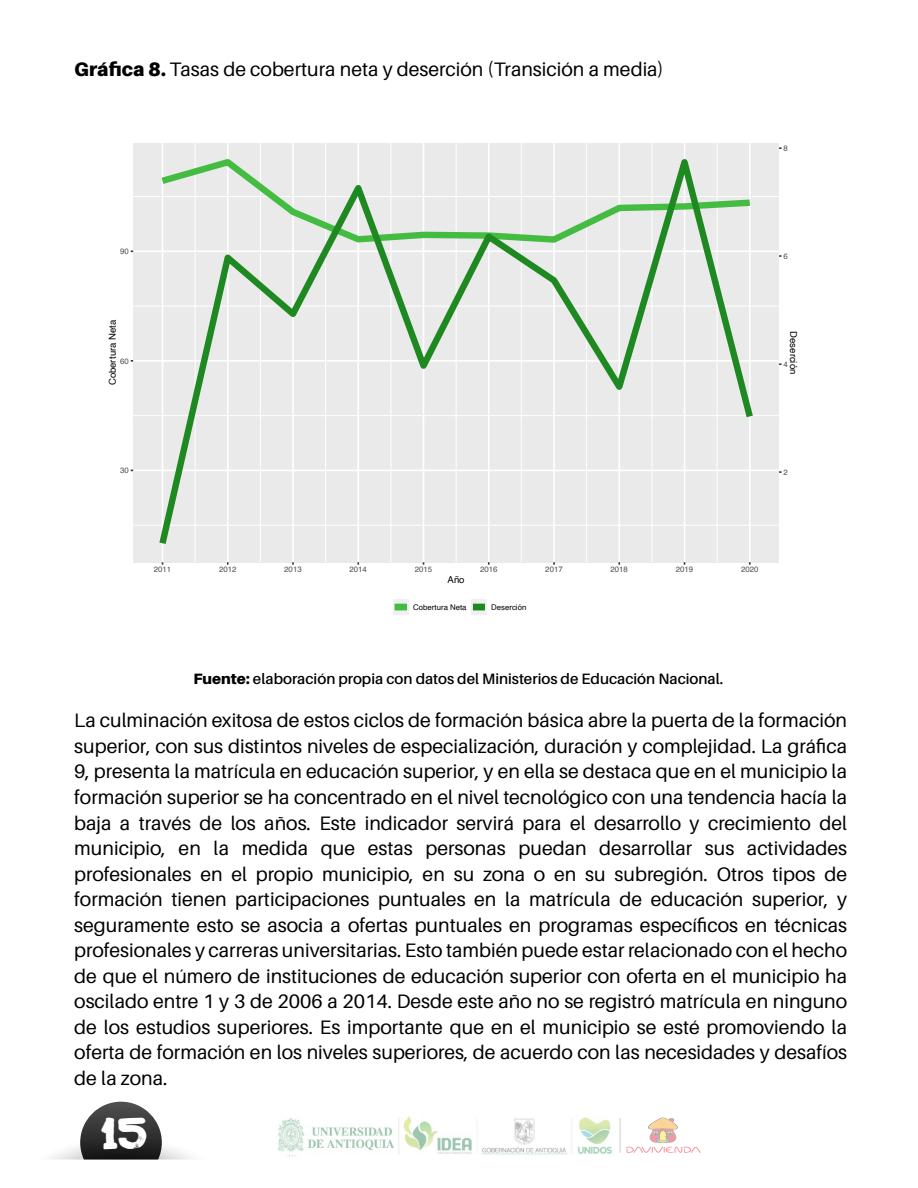
<style>
.page{position:relative;width:918px;height:1188px;background:#fff}
.page>*{position:absolute;margin:0;border:0;box-sizing:border-box;transform-origin:0 0}
.t1{font:44.85px "DK Plakkaat";color:#fff}
.t2{font:19.5px/25.5px "Aileron";color:#000;text-align:justify}
.t3{font:600 15px "Aileron";color:#000}
.t4{font:9.6px "Helvetica";color:#000}
.t5{font:7.8px "Helvetica";color:#4d4d4d}
.t6{font:7.8px "Helvetica";color:#000}
.s1{font-weight:900}
</style>
<div class="page">
<img style="left:278px;top:1116px;width:342px;height:41px">
<svg style="left:626px;top:1118px;width:74px;height:35px"></svg>
<hr style="left:620px;top:1118px;width:1px;height:35px;background:#858585">
<svg style="left:52px;top:1102px;width:139px;height:58px"></svg>
<div style="left:133px;top:143px;width:646px;height:419px;background:#eaeaea"></div>
<hr style="left:717px;top:143px;width:1px;height:419px;background:#fff">
<hr style="left:651px;top:143px;width:1px;height:419px;background:#fff">
<hr style="left:586px;top:143px;width:1px;height:419px;background:#fff">
<hr style="left:521px;top:143px;width:1px;height:419px;background:#fff">
<hr style="left:456px;top:143px;width:1px;height:419px;background:#fff">
<hr style="left:390px;top:143px;width:1px;height:419px;background:#fff">
<hr style="left:325px;top:143px;width:1px;height:419px;background:#fff">
<hr style="left:260px;top:143px;width:1px;height:419px;background:#fff">
<hr style="left:195px;top:143px;width:1px;height:419px;background:#fff">
<hr style="left:133px;top:196px;width:646px;height:1px;background:#fff">
<hr style="left:133px;top:306px;width:646px;height:1px;background:#fff">
<hr style="left:133px;top:415px;width:646px;height:1px;background:#fff">
<hr style="left:133px;top:525px;width:646px;height:1px;background:#fff">
<hr style="left:749px;top:143px;width:2px;height:419px;background:#fff">
<hr style="left:684px;top:143px;width:1px;height:419px;background:#fff">
<hr style="left:618px;top:143px;width:2px;height:419px;background:#fff">
<hr style="left:553px;top:143px;width:2px;height:419px;background:#fff">
<hr style="left:488px;top:143px;width:2px;height:419px;background:#fff">
<hr style="left:423px;top:143px;width:1px;height:419px;background:#fff">
<hr style="left:357px;top:143px;width:2px;height:419px;background:#fff">
<hr style="left:292px;top:143px;width:2px;height:419px;background:#fff">
<hr style="left:227px;top:143px;width:2px;height:419px;background:#fff">
<hr style="left:162px;top:143px;width:1px;height:419px;background:#fff">
<hr style="left:133px;top:251px;width:646px;height:1px;background:#fff">
<hr style="left:133px;top:360px;width:646px;height:2px;background:#fff">
<hr style="left:133px;top:470px;width:646px;height:1px;background:#fff">
<svg style="left:155px;top:138px;width:603px;height:406px"></svg>
<svg style="left:393px;top:600px;width:15px;height:15px"></svg>
<div style="left:395px;top:604px;width:12px;height:6px;background:#44bc42"></div>
<svg style="left:471px;top:600px;width:15px;height:15px"></svg>
<div style="left:473px;top:604px;width:12px;height:6px;background:#1f8921"></div>
<p class="t2" style="left:74px;top:57px;width:591px"><span class="s1">Gráfica 8.</span> Tasas de cobertura neta y deserción (Transición a media)</p>
<p class="t5" style="left:783px;top:142px;width:6px">8</p>
<p class="t5" style="left:120px;top:245px;width:10px">90</p>
<p class="t5" style="left:783px;top:250px;width:6px">6</p>
<p class="t4" style="left:105px;top:385px;width:67px;rotate:-90deg">Cobertura Neta</p>
<p class="t5" style="left:120px;top:355px;width:10px">60</p>
<p class="t4" style="left:801px;top:331px;width:44px;rotate:90deg">Deserción</p>
<p class="t5" style="left:783px;top:358px;width:6px">4</p>
<p class="t5" style="left:120px;top:464px;width:10px">30</p>
<p class="t5" style="left:783px;top:466px;width:6px">2</p>
<p class="t5" style="left:154px;top:563px;width:19px">2011</p>
<p class="t5" style="left:219px;top:563px;width:19px">2012</p>
<p class="t5" style="left:284px;top:563px;width:19px">2013</p>
<p class="t5" style="left:350px;top:563px;width:19px">2014</p>
<p class="t5" style="left:415px;top:563px;width:19px">2015</p>
<p class="t5" style="left:480px;top:563px;width:19px">2016</p>
<p class="t5" style="left:545px;top:563px;width:19px">2017</p>
<p class="t5" style="left:611px;top:563px;width:19px">2018</p>
<p class="t5" style="left:676px;top:563px;width:19px">2019</p>
<p class="t5" style="left:741px;top:563px;width:19px">2020</p>
<p class="t4" style="left:448px;top:572px;width:18px">Año</p>
<p class="t6" style="left:413px;top:601px;width:55px">Cobertura Neta</p>
<p class="t6" style="left:491px;top:601px;width:37px">Deserción</p>
<p class="t3" style="left:193px;top:670px;width:531px"><span class="s1">Fuente:</span> elaboración propia con datos del Ministerios de Educación Nacional.</p>
<p class="t2" style="left:74px;top:708px;width:774px">La culminación exitosa de estos ciclos de formación básica abre la puerta de la formación superior, con sus distintos niveles de especialización, duración y complejidad. La gráfica 9, presenta la matrícula en educación superior, y en ella se destaca que en el municipio la formación superior se ha concentrado en el nivel tecnológico con una tendencia hacía la baja a través de los años. Este indicador servirá para el desarrollo y crecimiento del municipio, en la medida que estas personas puedan desarrollar sus actividades profesionales en el propio municipio, en su zona o en su subregión. Otros tipos de formación tienen participaciones puntuales en la matrícula de educación superior, y seguramente esto se asocia a ofertas puntuales en programas específicos en técnicas profesionales y carreras universitarias. Esto también puede estar relacionado con el hecho de que el número de instituciones de educación superior con oferta en el municipio ha oscilado entre 1 y 3 de 2006 a 2014. Desde este año no se registró matrícula en ninguno de los estudios superiores. Es importante que en el municipio se esté promoviendo la oferta de formación en los niveles superiores, de acuerdo con las necesidades y desafíos de la zona.</p>
<h1 class="t1" style="left:100px;top:1106px;width:49px">15</h1>
</div>
